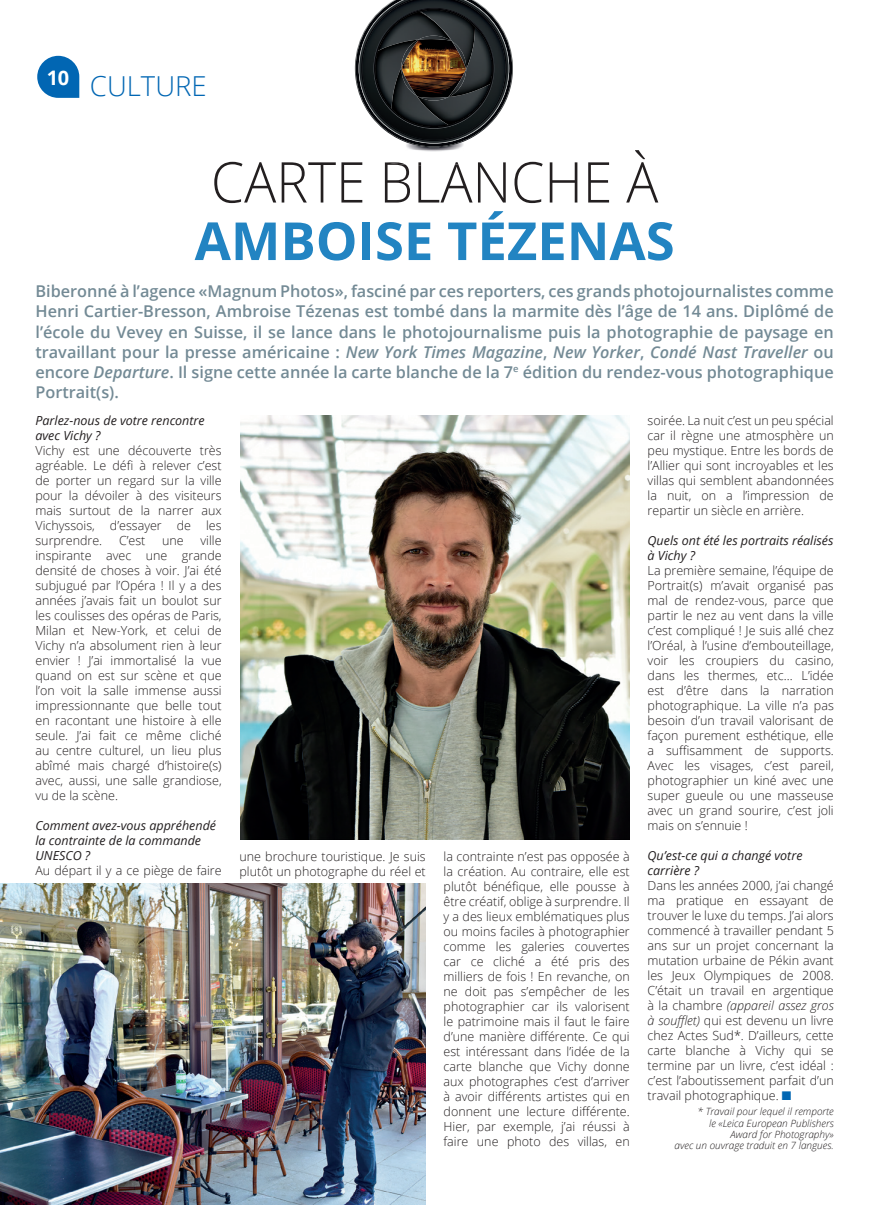
<style>
.page{position:relative;width:869px;height:1205px;background:#fff}
.page>*{position:absolute;margin:0;border:0;box-sizing:border-box;transform-origin:0 0}
.t1{font:300 56.25px "Open Sans";color:#231f20;scale:.95 1}
.t2{font:700 52.5px "Open Sans";color:#2284c2}
.t3{font:300 27.5px "Open Sans";color:#0166b3}
.t4{font:700 20px "Open Sans";color:#fff}
.t5{font:600 16.25px/20px "Open Sans";color:#738a95;text-align:justify}
.t6{font:300 12.5px/15px "Open Sans";color:#231f20;text-align:justify}
.t7{font:italic 12.5px/15px "Open Sans";color:#231f20}
.t8{font:italic 300 10px/11.2px "Open Sans";color:#231f20;text-align:right}
.s1{font-style:italic}
.s2{color:#0166b3}
</style>
<div class="page">
<svg style="left:37px;top:56px;width:42px;height:42px"></svg>
<img style="left:240px;top:415px;width:389px;height:425px">
<img style="left:0;top:883px;width:425px;height:322px">
<svg style="left:354px;top:0;width:159px;height:165px"></svg>
<h3 class="t4" style="left:47px;top:64px;width:24px">10</h3>
<h3 class="t3" style="left:90px;top:67px;width:118px">CULTURE</h3>
<h1 class="t1" style="left:211px;top:144px;width:472px">CARTE BLANCHE À</h1>
<h2 class="t2" style="left:194px;top:204px;width:481px">AMBOISE TÉZENAS</h2>
<p class="t5" style="left:35px;top:281px;width:799px">Biberonné à l’agence «Magnum Photos», fasciné par ces reporters, ces grands photojournalistes comme Henri Cartier-Bresson, Ambroise Tézenas est tombé dans la marmite dès l’âge de 14 ans. Diplômé de l’école du Vevey en Suisse, il se lance dans le photojournalisme puis la photographie de paysage en travaillant pour la presse américaine : <span class="s1">New York Times Magazine</span>, <span class="s1">New Yorker</span>, <span class="s1">Condé Nast Traveller</span> ou encore <span class="s1">Departure</span>. Il signe cette année la carte blanche de la 7<sup>e</sup> édition du rendez-vous photographique Portrait(s).</p>
<p class="t7" style="left:35px;top:413px;width:171px">Parlez-nous de votre rencontre avec Vichy ?</p>
<p class="t6" style="left:35px;top:443px;width:188px">Vichy est une découverte très agréable. Le défi à relever c’est de porter un regard sur la ville pour la dévoiler à des visiteurs mais surtout de la narrer aux Vichyssois, d’essayer de les surprendre.</p>
<p class="t6" style="left:35px;top:533px;width:188px;text-indent:165px">ville inspirante avec une grande densité de choses à voir. J’ai été subjugué par l’Opéra ! Il y a des années j’avais fait un boulot sur les coulisses des opéras de Paris, Milan et New-York, et celui de Vichy n’a absolument rien à leur envier ! J’ai immortalisé la vue quand on est sur scène et que l’on voit la salle immense aussi impressionnante que belle tout en racontant une histoire à elle seule. J’ai fait ce même cliché au centre culturel, un lieu plus abîmé mais chargé d’histoire(s) avec, aussi, une salle grandiose, vu de la scène.</p>
<p class="t7" style="left:35px;top:818px;width:182px">Comment avez-vous appréhendé la contrainte de la commande<br>UNESCO ?</p>
<p class="t6" style="left:35px;top:863px;width:188px">Au départ il y a ce piège de faire</p>
<p class="t6" style="left:119px;top:533px;width:28px">C’est</p>
<p class="t6" style="left:162px;top:533px;width:23px">une</p>
<p class="t6" style="left:239px;top:848px;width:188px">une brochure touristique. Je suis plutôt un photographe du réel et</p>
<p class="t6" style="left:443px;top:848px;width:188px">la contrainte n’est pas opposée à la création. Au contraire, elle est plutôt bénéfique, elle pousse à être créatif, oblige à surprendre. Il y a des lieux emblématiques plus ou moins faciles à photographier comme les galeries couvertes car ce cliché a été pris des milliers de fois ! En revanche, on ne doit pas s’empêcher de les photographier car ils valorisent le patrimoine mais il faut le faire d’une manière différente. Ce qui est intéressant dans l’idée de la carte blanche que Vichy donne aux photographes c’est d’arriver à avoir différents artistes qui en donnent une lecture différente.<br>Hier, par exemple, j’ai réussi à faire une photo des villas, en</p>
<p class="t6" style="left:647px;top:413px;width:188px">soirée. La nuit c’est un peu spécial car il règne une atmosphère un peu mystique. Entre les bords de l’Allier qui sont incroyables et les villas qui semblent abandonnées la nuit, on a l’impression de repartir un siècle en arrière.</p>
<p class="t7" style="left:647px;top:533px;width:187px">Quels ont été les portraits réalisés à Vichy ?</p>
<p class="t6" style="left:647px;top:563px;width:188px">La première semaine, l’équipe de Portrait(s) m’avait organisé pas mal de rendez-vous, parce que partir le nez au vent dans la ville c’est compliqué ! Je suis allé chez l’Oréal, à l’usine d’embouteillage, voir les croupiers du casino, dans les thermes, etc… L’idée est d’être dans la narration photographique. La ville n’a pas besoin d’un travail valorisant de façon purement esthétique, elle a suffisamment de supports.<br>Avec les visages, c’est pareil, photographier un kiné avec une super gueule ou une masseuse avec un grand sourire, c’est joli mais on s’ennuie !</p>
<p class="t7" style="left:647px;top:848px;width:156px">Qu’est-ce qui a changé votre carrière ?</p>
<p class="t6" style="left:647px;top:878px;width:188px">Dans les années 2000, j’ai changé ma pratique en essayant de trouver le luxe du temps. J’ai alors commencé à travailler pendant 5 ans sur un projet concernant la mutation urbaine de Pékin avant les Jeux Olympiques de 2008.<br>C’était un travail en argentique à la chambre <span class="s1">(appareil assez gros à soufflet)</span> qui est devenu un livre chez Actes Sud*. D’ailleurs, cette carte blanche à Vichy qui se termine par un livre, c’est idéal : c’est l’aboutissement parfait d’un travail photographique. <span class="s2">■</span></p>
<p class="t8" style="left:674px;top:1105px;width:161px">* Travail pour lequel il remporte<br>le «Leica European Publishers<br>Award for Photography»<br>avec un ouvrage traduit en 7 langues.</p>
</div>
